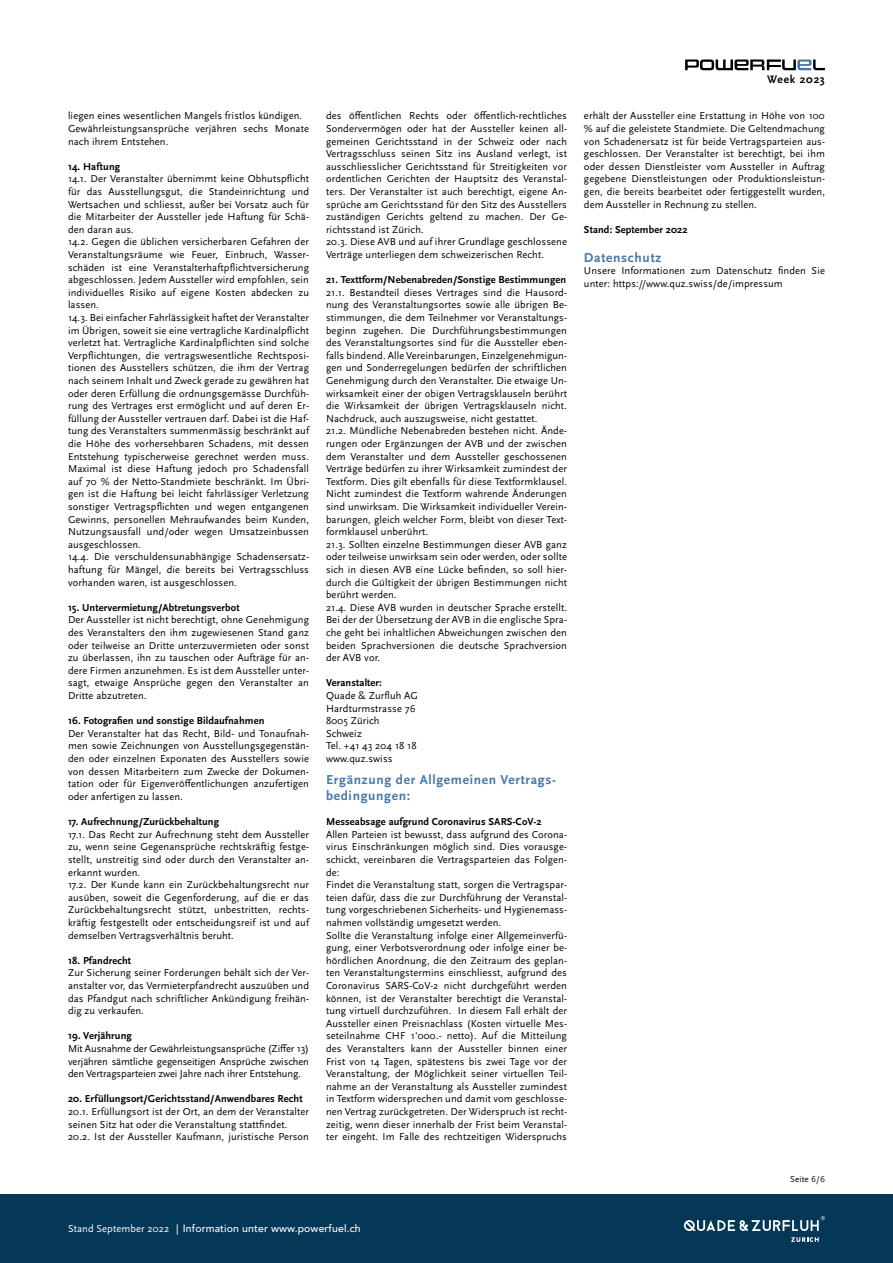
<style>
.page{position:relative;width:893px;height:1263px;background:#fff}
.page>*{position:absolute;margin:0;border:0;box-sizing:border-box;transform-origin:0 0}
.t1{font:700 13.5px/16.2px "Scala Sans Pro";letter-spacing:.05em;color:#4677a8}
.t2{font:700 11.55px "Scala Sans Pro";letter-spacing:.065em;color:#000}
.t3{font:10.5px/12.6px "Scala Sans Pro";letter-spacing:.01em;color:#000}
.t4{font:700 10.5px "Scala Sans Pro";letter-spacing:.01em;color:#000}
.t5{font:500 10.5px "Avenir";letter-spacing:.01em;color:#fff}
.t6{font:9px "Scala Sans Pro";letter-spacing:.01em;color:#000}
.s1{font-family:"Scala Sans Pro";font-weight:400}
</style>
<div class="page">
<svg style="left:685px;top:60px;width:140px;height:10px"></svg>
<div style="left:0;top:1195px;width:893px;height:68px;background:#053757"></div>
<svg style="left:684px;top:1216px;width:141px;height:15px"></svg>
<svg style="left:791px;top:1237px;width:28px;height:5px"></svg>
<p class="t3" style="left:68px;top:110px;width:242px">liegen eines wesentlichen Mangels fristlos kündigen.<br>Gewährleistungsansprüche verjähren sechs Monate nach ihrem Entstehen.</p>
<p class="t4" style="left:68px;top:160px;width:54px">14. Haftung</p>
<p class="t3" style="left:68px;top:173px;width:242px">14.1. Der Veranstalter übernimmt keine Obhutspflicht für das Ausstellungsgut, die Standeinrichtung und Wertsachen und schliesst, außer bei Vorsatz auch für die Mitarbeiter der Aussteller jede Haftung für Schä&shy;den daran aus.<br>14.2. Gegen die üblichen versicherbaren Gefahren der Veranstaltungsräume wie Feuer, Einbruch, Wasser&shy;schäden ist eine Veranstalterhaftpflichtversicherung abgeschlossen. Jedem Aussteller wird empfohlen, sein individuelles Risiko auf eigene Kosten abdecken zu lassen.<br>14.3. Bei einfacher Fahrlässigkeit haftet der Veranstalter im Übrigen, soweit sie eine vertragliche Kardinalpflicht verletzt hat. Vertragliche Kardinalpflichten sind solche Verpflichtungen, die vertragswesentliche Rechtsposi&shy;tionen des Ausstellers schützen, die ihm der Vertrag nach seinem Inhalt und Zweck gerade zu gewähren hat oder deren Erfüllung die ordnungsgemässe Durchfüh&shy;rung des Vertrages erst ermöglicht und auf deren Er&shy;füllung der Aussteller vertrauen darf. Dabei ist die Haf&shy;tung des Veranstalters summenmässig beschränkt auf die Höhe des vorhersehbaren Schadens, mit dessen Entstehung typischerweise gerechnet werden muss.<br>Maximal ist diese Haftung jedoch pro Schadensfall auf 70 % der Netto-Standmiete beschränkt. Im Übri&shy;gen ist die Haftung bei leicht fahrlässiger Verletzung sonstiger Vertragspflichten und wegen entgangenen Gewinns, personellen Mehraufwandes beim Kunden, Nutzungsausfall und/oder wegen Umsatzeinbussen ausgeschlossen.<br>14.4. Die verschuldensunabhängige Schadensersatz&shy;haftung für Mängel, die bereits bei Vertragsschluss vorhanden waren, ist ausgeschlossen.</p>
<p class="t4" style="left:68px;top:601px;width:173px">15. Untervermietung/Abtretungsverbot</p>
<p class="t3" style="left:68px;top:614px;width:242px;text-align:justify">Der Aussteller ist nicht berechtigt, ohne Genehmigung des Veranstalters den ihm zugewiesenen Stand ganz oder teilweise an Dritte unterzuvermieten oder sonst zu überlassen, ihn zu tauschen oder Aufträge für an&shy;dere Firmen anzunehmen. Es ist dem Aussteller unter&shy;sagt, etwaige Ansprüche gegen den Veranstalter an Dritte abzutreten.</p>
<p class="t4" style="left:68px;top:715px;width:198px">16. Fotografien und sonstige Bildaufnahmen</p>
<p class="t3" style="left:68px;top:727px;width:242px;text-align:justify">Der Veranstalter hat das Recht, Bild- und Tonaufnah&shy;men sowie Zeichnungen von Ausstellungsgegenstän&shy;den oder einzelnen Exponaten des Ausstellers sowie von dessen Mitarbeitern zum Zwecke der Dokumen&shy;tation oder für Eigenveröffentlichungen anzufertigen oder anfertigen zu lassen.</p>
<p class="t4" style="left:68px;top:816px;width:153px">17. Aufrechnung/Zurückbehaltung</p>
<p class="t3" style="left:68px;top:828px;width:242px">17.1. Das Recht zur Aufrechnung steht dem Aussteller zu, wenn seine Gegenansprüche rechtskräftig festge&shy;stellt, unstreitig sind oder durch den Veranstalter an&shy;erkannt wurden.<br>17.2. Der Kunde kann ein Zurückbehaltungsrecht nur ausüben, soweit die Gegenforderung, auf die er das Zurückbehaltungsrecht stützt, unbestritten, rechts&shy;kräftig festgestellt oder entscheidungsreif ist und auf demselben Vertragsverhältnis beruht.</p>
<p class="t4" style="left:68px;top:954px;width:65px">18. Pfandrecht</p>
<p class="t3" style="left:68px;top:967px;width:242px;text-align:justify">Zur Sicherung seiner Forderungen behält sich der Ver&shy;anstalter vor, das Vermieterpfandrecht auszuüben und das Pfandgut nach schriftlicher Ankündigung freihän&shy;dig zu verkaufen.</p>
<p class="t4" style="left:68px;top:1030px;width:65px">19. Verjährung</p>
<p class="t3" style="left:68px;top:1042px;width:242px;text-align:justify">Mit Ausnahme der Gewährleistungsansprüche (Ziffer 13) verjähren sämtliche gegenseitigen Ansprüche zwischen den Vertragsparteien zwei Jahre nach ihrer Entstehung.</p>
<p class="t4" style="left:68px;top:1093px;width:236px">20. Erfüllungsort/Gerichtsstand/Anwendbares Recht</p>
<p class="t3" style="left:68px;top:1105px;width:242px">20.1. Erfüllungsort ist der Ort, an dem der Veranstalter seinen Sitz hat oder die Veranstaltung stattfindet.<br>20.2. Ist der Aussteller Kaufmann, juristische Person</p>
<p class="t3" style="left:326px;top:110px;width:242px">des öffentlichen Rechts oder öffentlich-rechtliches Sondervermögen oder hat der Aussteller keinen all&shy;gemeinen Gerichtsstand in der Schweiz oder nach Vertragsschluss seinen Sitz ins Ausland verlegt, ist ausschliesslicher Gerichtsstand für Streitigkeiten vor ordentlichen Gerichten der Hauptsitz des Veranstal&shy;ters. Der Veranstalter ist auch berechtigt, eigene An&shy;sprüche am Gerichtsstand für den Sitz des Ausstellers zuständigen Gerichts geltend zu machen. Der Ge&shy;richtsstand ist Zürich.<br>20.3. Diese AVB und auf ihrer Grundlage geschlossene Verträge unterliegen dem schweizerischen Recht.</p>
<p class="t4" style="left:326px;top:274px;width:242px">21. Texttform/Nebenabreden/Sonstige Bestimmungen</p>
<p class="t3" style="left:326px;top:286px;width:242px">21.1. Bestandteil dieses Vertrages sind die Hausord&shy;nung des Veranstaltungsortes sowie alle übrigen Be&shy;stimmungen, die dem Teilnehmer vor Veranstaltungs&shy;beginn zugehen. Die Durchführungsbestimmungen des Veranstaltungsortes sind für die Aussteller eben&shy;falls bindend. Alle Vereinbarungen, Einzelgenehmigun&shy;gen und Sonderregelungen bedürfen der schriftlichen Genehmigung durch den Veranstalter. Die etwaige Un&shy;wirksamkeit einer der obigen Vertragsklauseln berührt die Wirksamkeit der übrigen Vertragsklauseln nicht.<br>Nachdruck, auch auszugsweise, nicht gestattet.<br>21.2. Mündliche Nebenabreden bestehen nicht. Ände&shy;rungen oder Ergänzungen der AVB und der zwischen dem Veranstalter und dem Aussteller geschossenen Verträge bedürfen zu ihrer Wirksamkeit zumindest der Textform. Dies gilt ebenfalls für diese Textformklausel.<br>Nicht zumindest die Textform wahrende Änderungen sind unwirksam. Die Wirksamkeit individueller Verein&shy;barungen, gleich welcher Form, bleibt von dieser Text&shy;formklausel unberührt.<br>21.3. Sollten einzelne Bestimmungen dieser AVB ganz oder teilweise unwirksam sein oder werden, oder sollte sich in diesen AVB eine Lücke befinden, so soll hier&shy;durch die Gültigkeit der übrigen Bestimmungen nicht berührt werden.<br>21.4. Diese AVB wurden in deutscher Sprache erstellt.<br>Bei der der Übersetzung der AVB in die englische Spra&shy;che geht bei inhaltlichen Abweichungen zwischen den beiden Sprachversionen die deutsche Sprachversion der AVB vor.</p>
<p class="t4" style="left:326px;top:677px;width:57px">Veranstalter:</p>
<p class="t3" style="left:326px;top:689px;width:93px">Quade &amp; Zurfluh AG<br>Hardturmstrasse 76<br>8005 Zürich<br>Schweiz<br>Tel. +41 43 204 18 18 www.quz.swiss</p>
<p class="t1" style="left:326px;top:771px;width:231px">Ergänzung der Allgemeinen Vertrags&shy;bedingungen:</p>
<p class="t4" style="left:326px;top:816px;width:217px">Messeabsage aufgrund Coronavirus SARS-CoV-2</p>
<p class="t3" style="left:326px;top:828px;width:242px">Allen Parteien ist bewusst, dass aufgrund des Corona&shy;virus Einschränkungen möglich sind. Dies vorausge&shy;schickt, vereinbaren die Vertragsparteien das Folgen&shy;de:<br>Findet die Veranstaltung statt, sorgen die Vertragspar&shy;teien dafür, dass die zur Durchführung der Veranstal&shy;tung vorgeschriebenen Sicherheits- und Hygienemass&shy;nahmen vollständig umgesetzt werden.<br>Sollte die Veranstaltung infolge einer Allgemeinverfü&shy;gung, einer Verbotsverordnung oder infolge einer be&shy;hördlichen Anordnung, die den Zeitraum des geplan&shy;ten Veranstaltungstermins einschliesst, aufgrund des Coronavirus SARS-CoV-2 nicht durchgeführt werden können, ist der Veranstalter berechtigt die Veranstal&shy;tung virtuell durchzuführen. In diesem Fall erhält der Aussteller einen Preisnachlass (Kosten virtuelle Mes&shy;seteilnahme CHF 1'000.- netto). Auf die Mitteilung des Veranstalters kann der Aussteller binnen einer Frist von 14 Tagen, spätestens bis zwei Tage vor der Veranstaltung, der Möglichkeit seiner virtuellen Teil&shy;nahme an der Veranstaltung als Aussteller zumindest in Textform widersprechen und damit vom geschlosse&shy;nen Vertrag zurückgetreten. Der Widerspruch ist recht&shy;zeitig, wenn dieser innerhalb der Frist beim Veranstal&shy;ter eingeht. Im Falle des rechtzeitigen Widerspruchs</p>
<p class="t5" style="left:68px;top:1219px;width:294px"><span class="s1">Stand September 2022</span> ︱Information unter www.powerfuel.ch</p>
<p class="t2" style="left:767px;top:72px;width:59px">Week 2023</p>
<p class="t3" style="left:584px;top:110px;width:242px;text-align:justify">erhält der Aussteller eine Erstattung in Höhe von 100 % auf die geleistete Standmiete. Die Geltendmachung von Schadenersatz ist für beide Vertragsparteien aus&shy;geschlossen. Der Veranstalter ist berechtigt, bei ihm oder dessen Dienstleister vom Aussteller in Auftrag gegebene Dienstleistungen oder Produktionsleistun&shy;gen, die bereits bearbeitet oder fertiggestellt wurden, dem Aussteller in Rechnung zu stellen.</p>
<p class="t4" style="left:584px;top:223px;width:105px">Stand: September 2022</p>
<p class="t1" style="left:584px;top:249px;width:79px">Datenschutz</p>
<p class="t3" style="left:584px;top:265px;width:242px">Unsere Informationen zum Datenschutz finden Sie unter: https://www.quz.swiss/de/impressum</p>
<p class="t6" style="left:790px;top:1174px;width:36px">Seite 6/6</p>
</div>
